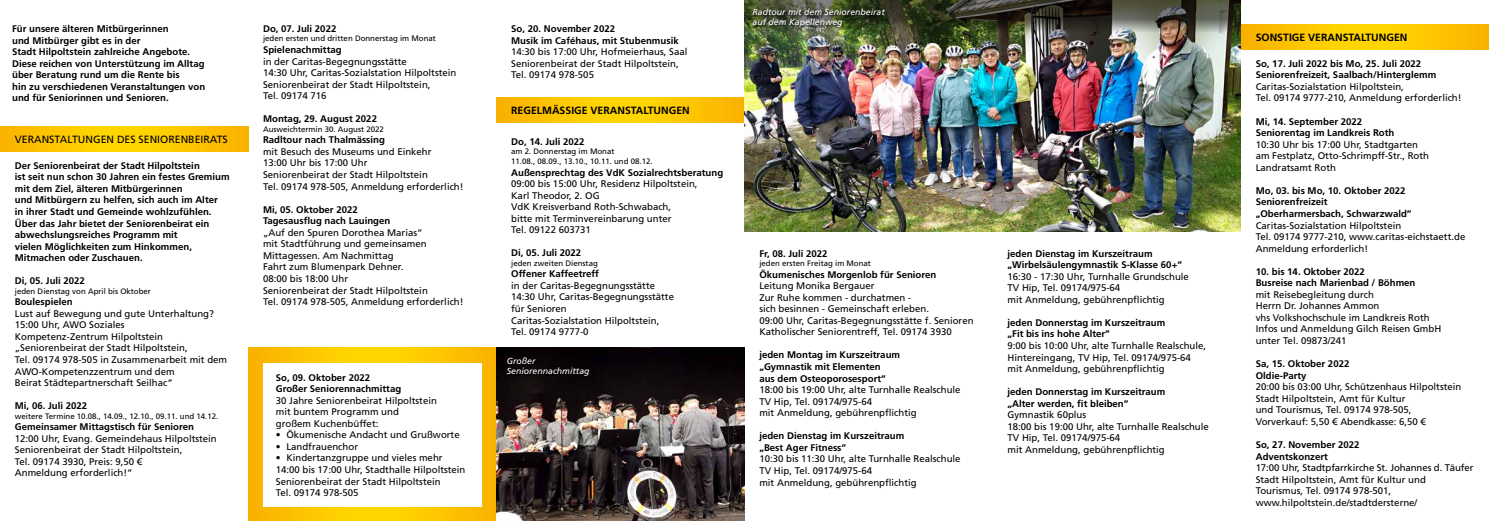
<style>
.page{position:relative;width:1489px;height:521px;background:#fff}
.page>*{position:absolute;margin:0;border:0;box-sizing:border-box;transform-origin:0 0}
.t1{font:700 10.5px "Frutiger LT Std";color:#000}
.t2{font:10.5px "Frutiger LT Std";color:#000}
.t3{font:9.62px/11.5px "Frutiger LT Std";color:#000}
.t4{font:700 9.62px/11.5px "Frutiger LT Std";color:#000}
.t5{font:italic 8.75px/10.5px "Frutiger LT Std";color:#fff}
.t6{font:7.88px/9.5px "Frutiger LT Std";color:#000}
</style>
<div class="page">
<svg style="left:248px;top:347px;width:248px;height:174px"></svg>
<div style="left:263px;top:363px;width:218px;height:143px;background:#fff"></div>
<svg style="left:0;top:127px;width:248px;height:25px"></svg>
<svg style="left:496px;top:97px;width:248px;height:25px"></svg>
<svg style="left:1240px;top:25px;width:248px;height:25px"></svg>
<img style="left:744px;top:34px;width:496px;height:198px">
<img style="left:744px;top:0;width:496px;height:34px">
<svg style="left:752px;top:8px;width:137px;height:23px"></svg>
<img style="left:496px;top:347px;width:248px;height:174px">
<div style="left:506px;top:356px;width:87px;height:24px;background:#0a0406"></div>
<p class="t4" style="left:12px;top:23px;width:195px">Für unsere älteren Mitbürgerinnen<br>und Mitbürger gibt es in der<br>Stadt Hilpoltstein zahlreiche Angebote.<br>Diese reichen von Unterstützung im Alltag über Beratung rund um die Rente bis<br>hin zu verschiedenen Veranstaltungen von und für Seniorinnen und Senioren.</p>
<p class="t2" style="left:15px;top:133px;width:214px">VERANSTALTUNGEN DES SENIORENBEIRATS</p>
<p class="t4" style="left:15px;top:160px;width:216px">Der Seniorenbeirat der Stadt Hilpoltstein<br>ist seit nun schon 30 Jahren ein festes Gremium mit dem Ziel, älteren Mitbürgerinnen<br>und Mitbürgern zu helfen, sich auch im Alter<br>in ihrer Stadt und Gemeinde wohlzufühlen.<br>Über das Jahr bietet der Seniorenbeirat ein abwechslungsreiches Programm mit<br>vielen Möglichkeiten zum Hinkommen, Mitmachen oder Zuschauen.</p>
<p class="t4" style="left:15px;top:275px;width:72px">Di, 05. Juli 2022</p>
<p class="t6" style="left:15px;top:286px;width:138px">jeden Dienstag von April bis Oktober</p>
<p class="t4" style="left:15px;top:296px;width:59px">Boulespielen</p>
<p class="t3" style="left:15px;top:308px;width:214px">Lust auf Bewegung und gute Unterhaltung?<br>15:00 Uhr, AWO Soziales<br>Kompetenz-Zentrum Hilpoltstein „Seniorenbeirat der Stadt Hilpoltstein,<br>Tel. 09174 978-505 in Zusammenarbeit mit dem AWO-Kompetenzzentrum und dem<br>Beirat Städtepartnerschaft Seilhac“</p>
<p class="t4" style="left:15px;top:400px;width:74px">Mi, 06. Juli 2022</p>
<p class="t6" style="left:15px;top:411px;width:205px">weitere Termine 10.08., 14.09., 12.10., 09.11. und 14.12.</p>
<p class="t4" style="left:15px;top:421px;width:180px">Gemeinsamer Mittagstisch für Senioren</p>
<p class="t3" style="left:15px;top:433px;width:203px">12:00 Uhr, Evang. Gemeindehaus Hilpoltstein Seniorenbeirat der Stadt Hilpoltstein,<br>Tel. 09174 3930, Preis: 9,50 €<br>Anmeldung erforderlich!“</p>
<p class="t4" style="left:263px;top:23px;width:75px">Do, 07. Juli 2022</p>
<p class="t6" style="left:263px;top:34px;width:174px">jeden ersten und dritten Donnerstag im Monat</p>
<p class="t4" style="left:263px;top:44px;width:80px">Spielenachmittag</p>
<p class="t3" style="left:263px;top:56px;width:195px">in der Caritas-Begegnungsstätte<br>14:30 Uhr, Caritas-Sozialstation Hilpoltstein Seniorenbeirat der Stadt Hilpoltstein,<br>Tel. 09174 716</p>
<p class="t4" style="left:263px;top:113px;width:115px">Montag, 29. August 2022</p>
<p class="t6" style="left:263px;top:124px;width:122px">Ausweichtermin 30. August 2022</p>
<p class="t4" style="left:263px;top:134px;width:123px">Radltour nach Thalmässing</p>
<p class="t3" style="left:263px;top:146px;width:202px">mit Besuch des Museums und Einkehr<br>13:00 Uhr bis 17:00 Uhr<br>Seniorenbeirat der Stadt Hilpoltstein<br>Tel. 09174 978-505, Anmeldung erforderlich!</p>
<p class="t4" style="left:263px;top:204px;width:129px">Mi, 05. Oktober 2022<br>Tagesausflug nach Lauingen</p>
<p class="t3" style="left:263px;top:227px;width:202px">„Auf den Spuren Dorothea Marias“<br>mit Stadtführung und gemeinsamen<br>Mittagessen. Am Nachmittag<br>Fahrt zum Blumenpark Dehner.<br>08:00 bis 18:00 Uhr<br>Seniorenbeirat der Stadt Hilpoltstein<br>Tel. 09174 978-505, Anmeldung erforderlich!</p>
<p class="t4" style="left:276px;top:371px;width:127px">So, 09. Oktober 2022<br>Großer Seniorennachmittag</p>
<p class="t3" style="left:276px;top:395px;width:163px">30 Jahre Seniorenbeirat Hilpoltstein mit buntem Programm und<br>großem Kuchenbüffet:</p>
<p class="t3" style="left:276px;top:429px;width:185px">• Ökumenische Andacht und Grußworte</p>
<p class="t3" style="left:276px;top:441px;width:84px">• Landfrauenchor</p>
<p class="t3" style="left:276px;top:452px;width:191px">• Kindertanzgruppe und vieles mehr 14:00 bis 17:00 Uhr, Stadthalle Hilpoltstein Seniorenbeirat der Stadt Hilpoltstein<br>Tel. 09174 978-505</p>
<p class="t4" style="left:511px;top:23px;width:169px">So, 20. November 2022<br>Musik im Caféhaus, mit Stubenmusik</p>
<p class="t3" style="left:511px;top:46px;width:178px">14:30 bis 17:00 Uhr, Hofmeierhaus, Saal<br>Seniorenbeirat der Stadt Hilpoltstein,<br>Tel. 09174 978-505</p>
<p class="t1" style="left:511px;top:104px;width:180px">REGELMÄSSIGE VERANSTALTUNGEN</p>
<p class="t4" style="left:511px;top:136px;width:75px">Do, 14. Juli 2022</p>
<p class="t6" style="left:511px;top:147px;width:143px">am 2. Donnerstag im Monat<br>11.08., 08.09., 13.10., 10.11. und 08.12.</p>
<p class="t4" style="left:511px;top:166px;width:213px">Außensprechtag des VdK Sozialrechtsberatung</p>
<p class="t3" style="left:511px;top:178px;width:188px">09:00 bis 15:00 Uhr, Residenz Hilpoltstein,<br>Karl Theodor, 2. OG<br>VdK Kreisverband Roth-Schwabach,<br>bitte mit Terminvereinbarung unter<br>Tel. 09122 603731</p>
<p class="t4" style="left:511px;top:247px;width:72px">Di, 05. Juli 2022</p>
<p class="t6" style="left:511px;top:258px;width:88px">jeden zweiten Dienstag</p>
<p class="t4" style="left:511px;top:268px;width:89px">Offener Kaffeetreff</p>
<p class="t3" style="left:511px;top:280px;width:164px">in der Caritas-Begegnungsstätte<br>14:30 Uhr, Caritas-Begegnungsstätte für Senioren<br>Caritas-Sozialstation Hilpoltstein,<br>Tel. 09174 9777-0</p>
<p class="t5" style="left:507px;top:355px;width:84px">Großer<br>Seniorennachmittag</p>
<p class="t5" style="left:752px;top:7px;width:134px">Radtour mit dem Seniorenbeirat auf dem Kapellenweg</p>
<p class="t4" style="left:759px;top:247px;width:70px">Fr, 08. Juli 2022</p>
<p class="t6" style="left:759px;top:259px;width:113px">jeden ersten Freitag im Monat</p>
<p class="t4" style="left:759px;top:268px;width:178px">Ökumenisches Morgenlob für Senioren</p>
<p class="t3" style="left:759px;top:280px;width:216px">Leitung Monika Bergauer<br>Zur Ruhe kommen - durchatmen -<br>sich besinnen - Gemeinschaft erleben.<br>09:00 Uhr, Caritas-Begegnungsstätte f. Senioren Katholischer Seniorentreff, Tel. 09174 3930</p>
<p class="t4" style="left:759px;top:349px;width:142px">jeden Montag im Kurszeitraum „Gymnastik mit Elementen<br>aus dem Osteoporosesport“</p>
<p class="t3" style="left:759px;top:384px;width:203px">18:00 bis 19:00 Uhr, alte Turnhalle Realschule<br>TV Hip, Tel. 09174/975-64<br>mit Anmeldung, gebührenpflichtig</p>
<p class="t4" style="left:759px;top:430px;width:146px">jeden Dienstag im Kurszeitraum „Best Ager Fitness“</p>
<p class="t3" style="left:759px;top:453px;width:203px">10:30 bis 11:30 Uhr, alte Turnhalle Realschule<br>TV Hip, Tel. 09174/975-64<br>mit Anmeldung, gebührenpflichtig</p>
<p class="t4" style="left:1007px;top:247px;width:176px">jeden Dienstag im Kurszeitraum „Wirbelsäulengymnastik S-Klasse 60+“</p>
<p class="t3" style="left:1007px;top:271px;width:183px">16:30 - 17:30 Uhr, Turnhalle Grundschule<br>TV Hip, Tel. 09174/975-64<br>mit Anmeldung, gebührenpflichtig</p>
<p class="t4" style="left:1007px;top:317px;width:159px">jeden Donnerstag im Kurszeitraum „Fit bis ins hohe Alter“</p>
<p class="t3" style="left:1007px;top:340px;width:200px">9:00 bis 10:00 Uhr, alte Turnhalle Realschule,<br>Hintereingang, TV Hip, Tel. 09174/975-64 mit Anmeldung, gebührenpflichtig</p>
<p class="t4" style="left:1007px;top:386px;width:159px">jeden Donnerstag im Kurszeitraum „Alter werden, fit bleiben“</p>
<p class="t3" style="left:1007px;top:409px;width:203px">Gymnastik 60plus<br>18:00 bis 19:00 Uhr, alte Turnhalle Realschule<br>TV Hip, Tel. 09174/975-64<br>mit Anmeldung, gebührenpflichtig</p>
<p class="t1" style="left:1255px;top:31px;width:153px">SONSTIGE VERANSTALTUNGEN</p>
<p class="t4" style="left:1255px;top:58px;width:182px">So, 17. Juli 2022 bis Mo, 25. Juli 2022<br>Seniorenfreizeit, Saalbach/Hinterglemm</p>
<p class="t3" style="left:1255px;top:81px;width:207px">Caritas-Sozialstation Hilpoltstein,<br>Tel. 09174 9777-210, Anmeldung erforderlich!</p>
<p class="t4" style="left:1255px;top:115px;width:140px">Mi, 14. September 2022<br>Seniorentag im Landkreis Roth</p>
<p class="t3" style="left:1255px;top:139px;width:175px">10:30 Uhr bis 17:00 Uhr, Stadtgarten am Festplatz, Otto-Schrimpff-Str., Roth<br>Landratsamt Roth</p>
<p class="t4" style="left:1255px;top:185px;width:157px">Mo, 03. bis Mo, 10. Oktober 2022<br>Seniorenfreizeit „Oberharmersbach, Schwarzwald“</p>
<p class="t3" style="left:1255px;top:219px;width:211px">Caritas-Sozialstation Hilpoltstein<br>Tel. 09174 9777-210, www.caritas-eichstaett.de<br>Anmeldung erforderlich!</p>
<p class="t4" style="left:1255px;top:266px;width:161px">10. bis 14. Oktober 2022<br>Busreise nach Marienbad / Böhmen</p>
<p class="t3" style="left:1255px;top:289px;width:187px">mit Reisebegleitung durch<br>Herrn Dr. Johannes Ammon<br>vhs Volkshochschule im Landkreis Roth<br>Infos und Anmeldung Gilch Reisen GmbH unter Tel. 09873/241</p>
<p class="t4" style="left:1255px;top:358px;width:95px">Sa, 15. Oktober 2022<br>Oldie-Party</p>
<p class="t3" style="left:1255px;top:381px;width:207px">20:00 bis 03:00 Uhr, Schützenhaus Hilpoltstein Stadt Hilpoltstein, Amt für Kultur<br>und Tourismus, Tel. 09174 978-505, Vorverkauf: 5,50 € Abendkasse: 6,50 €</p>
<p class="t4" style="left:1255px;top:439px;width:105px">So, 27. November 2022<br>Adventskonzert</p>
<p class="t3" style="left:1255px;top:462px;width:219px">17:00 Uhr, Stadtpfarrkirche St. Johannes d. Täufer Stadt Hilpoltstein, Amt für Kultur und Tourismus, Tel. 09174 978-501, www.hilpoltstein.de/stadtdersterne/</p>
</div>
